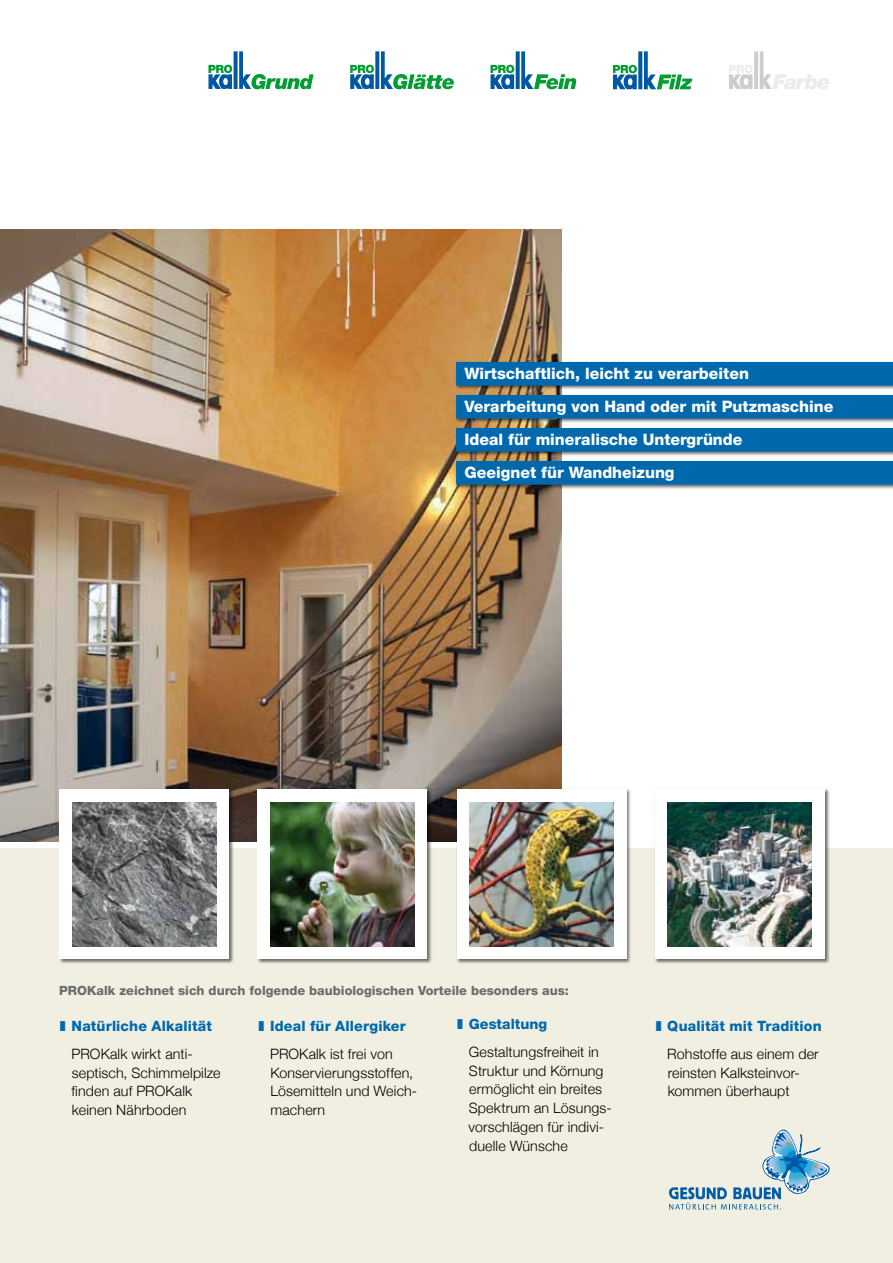
<style>
.page{position:relative;width:893px;height:1263px;background:#fff}
.page>*{position:absolute;margin:0;border:0;box-sizing:border-box;transform-origin:0 0}
.t1{font:800 15.75px/33px "Helvetica Neue";color:#fff}
.t2{font:300 14.25px/18.8px "Helvetica Neue";letter-spacing:.01em;color:#000}
.t3{font:800 14.25px "Helvetica Neue";letter-spacing:.01em;color:#0069ae}
.t4{font:800 12.75px "Helvetica Neue";color:#6a6d6c}
</style>
<div class="page">
<img style="left:0;top:230px;width:561px;height:612px">
<div style="left:0;top:848px;width:893px;height:415px;background:#f1efe1"></div>
<svg style="left:669px;top:1129px;width:161px;height:80px"></svg>
<div style="left:257px;top:788px;width:175px;height:176px;background:#000;opacity:.55"></div>
<div style="left:257px;top:789px;width:170px;height:170px;background:#fff"></div>
<img style="left:270px;top:802px;width:144px;height:144px">
<div style="left:456px;top:788px;width:175px;height:176px;background:#000;opacity:.55"></div>
<div style="left:457px;top:789px;width:169px;height:170px;background:#fff"></div>
<img style="left:469px;top:802px;width:145px;height:144px">
<div style="left:59px;top:788px;width:175px;height:176px;background:#000;opacity:.55"></div>
<div style="left:60px;top:789px;width:169px;height:170px;background:#fff"></div>
<img style="left:72px;top:802px;width:144px;height:144px">
<div style="left:654px;top:788px;width:176px;height:176px;background:#000;opacity:.55"></div>
<div style="left:655px;top:789px;width:170px;height:170px;background:#fff"></div>
<img style="left:668px;top:802px;width:144px;height:144px">
<div style="left:455px;top:361px;width:438px;height:129px;background:#000;opacity:.55"></div>
<div style="left:456px;top:362px;width:437px;height:24px;background:#0069ae"></div>
<div style="left:456px;top:395px;width:437px;height:24px;background:#0069ae"></div>
<div style="left:456px;top:428px;width:437px;height:24px;background:#0069ae"></div>
<div style="left:456px;top:461px;width:437px;height:24px;background:#0069ae"></div>
<svg style="left:516px;top:51px;width:4px;height:38px"></svg>
<svg style="left:521px;top:51px;width:55px;height:38px"></svg>
<svg style="left:490px;top:65px;width:24px;height:24px"></svg>
<svg style="left:638px;top:51px;width:4px;height:38px"></svg>
<svg style="left:613px;top:65px;width:24px;height:24px"></svg>
<svg style="left:644px;top:51px;width:48px;height:38px"></svg>
<hr style="left:754px;top:51px;width:4px;height:38px;background:#cdcdcd">
<svg style="left:760px;top:51px;width:69px;height:38px"></svg>
<svg style="left:729px;top:65px;width:24px;height:24px"></svg>
<svg style="left:375px;top:51px;width:4px;height:38px"></svg>
<svg style="left:381px;top:51px;width:73px;height:38px"></svg>
<svg style="left:350px;top:65px;width:24px;height:24px"></svg>
<svg style="left:234px;top:51px;width:4px;height:38px"></svg>
<svg style="left:239px;top:51px;width:74px;height:38px"></svg>
<svg style="left:208px;top:65px;width:24px;height:24px"></svg>
<p class="t1" style="left:465px;top:357px;width:370px">Wirtschaftlich, leicht zu verarbeiten Verarbeitung von Hand oder mit Putzmaschine Ideal für mineralische Untergründe<br>Geeignet für Wandheizung</p>
<p class="t4" style="left:59px;top:983px;width:511px">PROKalk zeichnet sich durch folgende baubiologischen Vorteile besonders aus:</p>
<p class="t3" style="left:72px;top:1018px;width:142px">Natürliche Alkalität</p>
<p class="t2" style="left:72px;top:1044px;width:151px">PROKalk wirkt anti&shy;septisch, Schimmelpilze finden auf PROKalk keinen Nährboden</p>
<p class="t3" style="left:270px;top:1018px;width:137px">Ideal für Allergiker</p>
<p class="t2" style="left:270px;top:1044px;width:149px">PROKalk ist frei von<br>Konservierungsstoffen,<br>Lösemitteln und Weich&shy;machern</p>
<p class="t3" style="left:469px;top:1015px;width:80px">Gestaltung</p>
<p class="t2" style="left:468px;top:1042px;width:143px">Gestaltungsfreiheit in<br>Struktur und Körnung ermöglicht ein breites<br>Spektrum an Lösungs&shy;vorschlägen für indivi&shy;duelle Wünsche</p>
<p class="t3" style="left:667px;top:1018px;width:156px">Qualität mit Tradition</p>
<p class="t2" style="left:667px;top:1044px;width:153px">Rohstoffe aus einem der reinsten Kalksteinvor&shy;kommen überhaupt</p>
</div>
